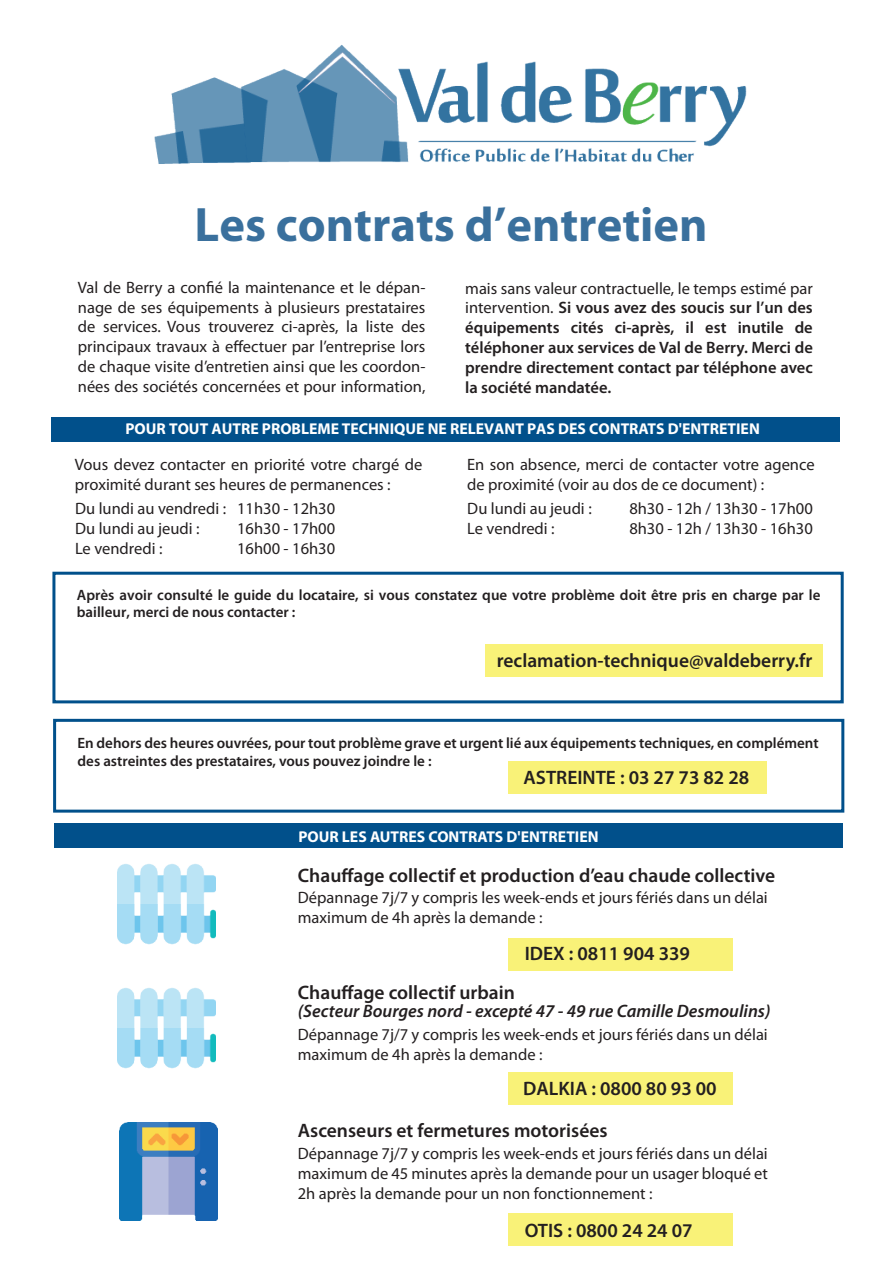
<style>
.page{position:relative;width:893px;height:1263px;background:#fff}
.page>*{position:absolute;margin:0;border:0;box-sizing:border-box;transform-origin:0 0}
.t1{font:700 48.6px "Myriad Pro";color:#3a709d}
.t2{font:600 19.5px "Myriad Pro";color:#231f20}
.t3{font:italic 600 18px "Myriad Pro";color:#231f20}
.t4{font:16.5px/19.8px "Myriad Pro";color:#231f20}
.t5{font:600 16.5px/19.8px "Myriad Pro";color:#231f20;text-align:justify}
.t6{font:700 15.75px "Myriad Pro";color:#fff}
.t7{font:600 15px/17.2px "Myriad Pro";color:#231f20}
.s1{font-weight:400}
</style>
<div class="page">
<div style="left:54px;top:823px;width:789px;height:25px;background:#01508b"></div>
<div style="left:51px;top:417px;width:789px;height:25px;background:#01508b"></div>
<div style="left:52px;top:572px;width:792px;height:131px;border:3px solid #01508b"></div>
<img style="left:154px;top:45px;width:593px;height:119px">
<div style="left:508px;top:1073px;width:224px;height:32px;background:#f9f278"></div>
<div style="left:508px;top:938px;width:224px;height:32px;background:#f9f278"></div>
<div style="left:508px;top:1214px;width:224px;height:32px;background:#f9f278"></div>
<div style="left:485px;top:644px;width:338px;height:32px;background:#f9f278"></div>
<img style="left:119px;top:1123px;width:98px;height:97px">
<img style="left:118px;top:988px;width:97px;height:81px">
<img style="left:118px;top:864px;width:97px;height:81px">
<div style="left:53px;top:719px;width:791px;height:94px;border:3px solid #01508b"></div>
<div style="left:508px;top:761px;width:259px;height:32px;background:#f9f278"></div>
<h1 class="t1" style="left:195px;top:207px;width:514px">Les contrats d’entretien</h1>
<p class="t4" style="left:78px;top:279px;width:349px;text-align:justify">Val de Berry a confié la maintenance et le dépan&shy;nage de ses équipements à plusieurs prestataires de services. Vous trouverez ci-après, la liste des principaux travaux à effectuer par l’entreprise lors de chaque visite d’entretien ainsi que les coordon&shy;nées des sociétés concernées et pour information,</p>
<p class="t5" style="left:465px;top:280px;width:349px"><span class="s1">mais sans valeur contractuelle, le temps estimé par intervention.</span> Si vous avez des soucis sur l’un des équipements cités ci-après, il est inutile de téléphoner aux services de Val de Berry. Merci de prendre directement contact par téléphone avec la société mandatée.</p>
<p class="t6" style="left:126px;top:423px;width:636px">POUR TOUT AUTRE PROBLEME TECHNIQUE NE RELEVANT PAS DES CONTRATS D'ENTRETIEN</p>
<p class="t4" style="left:75px;top:456px;width:349px">Vous devez contacter en priorité votre chargé de proximité durant ses heures de permanences :</p>
<p class="t4" style="left:75px;top:500px;width:262px">Du lundi au vendredi : 11h30 - 12h30<br>Du lundi au jeudi :</p>
<p class="t4" style="left:237px;top:520px;width:100px">16h30 - 17h00</p>
<p class="t4" style="left:75px;top:540px;width:89px">Le vendredi :</p>
<p class="t4" style="left:237px;top:540px;width:100px">16h00 - 16h30</p>
<p class="t4" style="left:467px;top:456px;width:349px">En son absence, merci de contacter votre agence de proximité (voir au dos de ce document) :</p>
<p class="t4" style="left:467px;top:500px;width:126px">Du lundi au jeudi :</p>
<p class="t4" style="left:629px;top:500px;width:185px">8h30 - 12h / 13h30 - 17h00</p>
<p class="t4" style="left:467px;top:520px;width:89px">Le vendredi :</p>
<p class="t4" style="left:629px;top:520px;width:185px">8h30 - 12h / 13h30 - 16h30</p>
<p class="t7" style="left:77px;top:587px;width:745px">Après avoir consulté le guide du locataire, si vous constatez que votre problème doit être pris en charge par le bailleur, merci de nous contacter :</p>
<p class="t2" style="left:497px;top:653px;width:317px">reclamation-technique@valdeberry.fr</p>
<p class="t7" style="left:78px;top:735px;width:743px;line-height:18px">En dehors des heures ouvrées, pour tout problème grave et urgent lié aux équipements techniques, en complément des astreintes des prestataires, vous pouvez joindre le :</p>
<p class="t2" style="left:523px;top:770px;width:227px">ASTREINTE : 03 27 73 82 28</p>
<p class="t6" style="left:298px;top:830px;width:302px">POUR LES AUTRES CONTRATS D'ENTRETIEN</p>
<p class="t2" style="left:298px;top:868px;width:479px">Chauffage collectif et production d’eau chaude collective</p>
<p class="t4" style="left:298px;top:889px;width:471px">Dépannage 7j/7 y compris les week-ends et jours fériés dans un délai maximum de 4h après la demande :</p>
<p class="t2" style="left:525px;top:946px;width:167px">IDEX : 0811 904 339</p>
<p class="t2" style="left:298px;top:985px;width:219px">Chauffage collectif urbain</p>
<p class="t3" style="left:298px;top:1004px;width:474px">(Secteur Bourges nord - excepté 47 - 49 rue Camille Desmoulins)</p>
<p class="t4" style="left:298px;top:1026px;width:471px">Dépannage 7j/7 y compris les week-ends et jours fériés dans un délai maximum de 4h après la demande :</p>
<p class="t2" style="left:523px;top:1081px;width:195px">DALKIA : 0800 80 93 00</p>
<p class="t2" style="left:298px;top:1123px;width:311px">Ascenseurs et fermetures motorisées</p>
<p class="t4" style="left:298px;top:1145px;width:471px;text-align:justify">Dépannage 7j/7 y compris les week-ends et jours fériés dans un délai maximum de 45 minutes après la demande pour un usager bloqué et 2h après la demande pour un non fonctionnement :</p>
<p class="t2" style="left:525px;top:1223px;width:170px">OTIS : 0800 24 24 07</p>
</div>
